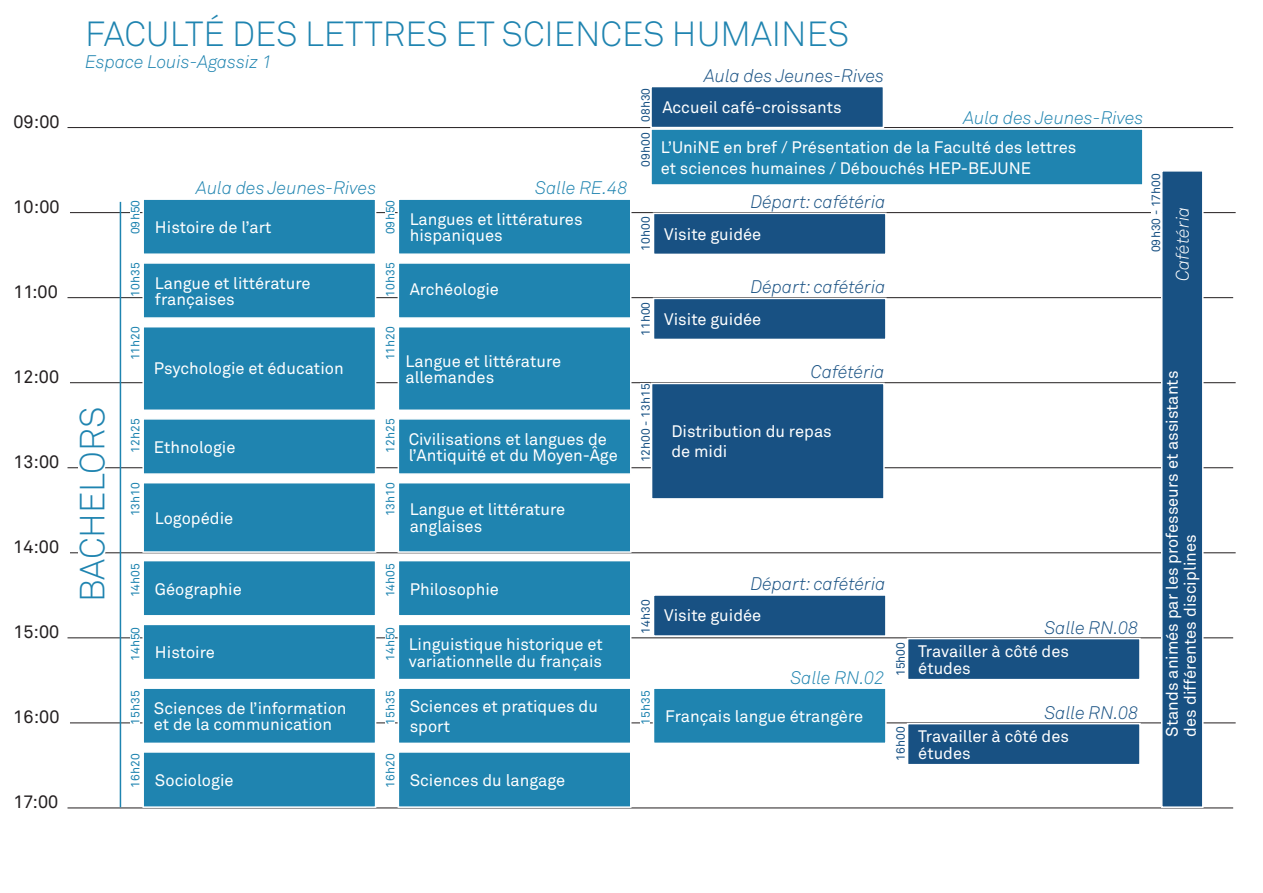
<style>
.page{position:relative;width:1263px;height:893px;background:#fff}
.page>*{position:absolute;margin:0;border:0;box-sizing:border-box;transform-origin:0 0}
.t1{font:300 34.5px "Akkurat";color:#1f84b0}
.t2{font:italic 300 18px "Akkurat";color:#185183}
.t3{font:italic 300 18px "Akkurat";color:#1f84b0}
.t4{font:18px "Akkurat";color:#231f20}
.t5{font:italic 300 18px "Akkurat";color:#fff}
.t6{font:16.5px/16.5px "Akkurat";color:#fff}
.t7{font:12px "Akkurat";color:#1f84b0}
.t8{font:12px "Akkurat";color:#185183}
</style>
<div class="page">
<hr style="left:68px;top:127px;width:1165px;height:1px;background:#231f20">
<hr style="left:70px;top:212px;width:1166px;height:1px;background:#231f20">
<hr style="left:68px;top:297px;width:1165px;height:1px;background:#231f20">
<hr style="left:70px;top:382px;width:1166px;height:1px;background:#231f20">
<hr style="left:68px;top:467px;width:1165px;height:1px;background:#231f20">
<hr style="left:70px;top:553px;width:1166px;height:1px;background:#231f20">
<hr style="left:68px;top:638px;width:1165px;height:1px;background:#231f20">
<hr style="left:70px;top:723px;width:1166px;height:1px;background:#231f20">
<hr style="left:68px;top:808px;width:1165px;height:1px;background:#231f20">
<hr style="left:120px;top:202px;width:1px;height:605px;background:#1f84b0">
<svg style="left:74px;top:467px;width:34px;height:87px"></svg>
<div style="left:650px;top:86px;width:234px;height:42px;background:#185183;border:2px solid #fff"></div>
<div style="left:650px;top:128px;width:493px;height:58px;background:#1f84b0;border:2px solid #fff"></div>
<div style="left:653px;top:687px;width:234px;height:57px;background:#1f84b0;border:2px solid #fff"></div>
<div style="left:1161px;top:170px;width:42px;height:638px;background:#185183;border:2px solid #fff"></div>
<div style="left:651px;top:383px;width:234px;height:117px;background:#185183;border:2px solid #fff"></div>
<div style="left:1151px;top:173px;width:9px;height:79px;background:#fff"></div>
<div style="left:653px;top:213px;width:234px;height:42px;background:#185183;border:2px solid #fff"></div>
<div style="left:653px;top:298px;width:234px;height:42px;background:#185183;border:2px solid #fff"></div>
<div style="left:653px;top:594px;width:234px;height:43px;background:#185183;border:2px solid #fff"></div>
<div style="left:907px;top:638px;width:234px;height:42px;background:#185183;border:2px solid #fff"></div>
<div style="left:907px;top:723px;width:234px;height:42px;background:#185183;border:2px solid #fff"></div>
<div style="left:142px;top:198px;width:234px;height:57px;background:#1f84b0;border:2px solid #fff"></div>
<div style="left:142px;top:262px;width:234px;height:57px;background:#1f84b0;border:2px solid #fff"></div>
<div style="left:142px;top:326px;width:234px;height:85px;background:#1f84b0;border:2px solid #fff"></div>
<div style="left:142px;top:418px;width:234px;height:57px;background:#1f84b0;border:2px solid #fff"></div>
<div style="left:142px;top:482px;width:234px;height:71px;background:#1f84b0;border:2px solid #fff"></div>
<div style="left:142px;top:560px;width:234px;height:56px;background:#1f84b0;border:2px solid #fff"></div>
<div style="left:142px;top:624px;width:234px;height:56px;background:#1f84b0;border:2px solid #fff"></div>
<div style="left:142px;top:687px;width:234px;height:57px;background:#1f84b0;border:2px solid #fff"></div>
<div style="left:142px;top:751px;width:234px;height:57px;background:#1f84b0;border:2px solid #fff"></div>
<div style="left:130px;top:200px;width:9px;height:34px;background:#fff"></div>
<div style="left:130px;top:626px;width:9px;height:35px;background:#fff"></div>
<div style="left:130px;top:690px;width:9px;height:35px;background:#fff"></div>
<div style="left:398px;top:198px;width:233px;height:57px;background:#1f84b0;border:2px solid #fff"></div>
<div style="left:398px;top:262px;width:233px;height:57px;background:#1f84b0;border:2px solid #fff"></div>
<div style="left:398px;top:326px;width:233px;height:85px;background:#1f84b0;border:2px solid #fff"></div>
<div style="left:398px;top:418px;width:233px;height:57px;background:#1f84b0;border:2px solid #fff"></div>
<div style="left:398px;top:482px;width:233px;height:71px;background:#1f84b0;border:2px solid #fff"></div>
<div style="left:398px;top:560px;width:233px;height:56px;background:#1f84b0;border:2px solid #fff"></div>
<div style="left:398px;top:624px;width:233px;height:56px;background:#1f84b0;border:2px solid #fff"></div>
<div style="left:398px;top:687px;width:233px;height:57px;background:#1f84b0;border:2px solid #fff"></div>
<div style="left:398px;top:751px;width:233px;height:57px;background:#1f84b0;border:2px solid #fff"></div>
<div style="left:385px;top:200px;width:10px;height:34px;background:#fff"></div>
<div style="left:385px;top:626px;width:10px;height:35px;background:#fff"></div>
<div style="left:385px;top:690px;width:10px;height:35px;background:#fff"></div>
<div style="left:641px;top:690px;width:9px;height:35px;background:#fff"></div>
<p class="t1" style="left:85px;top:14px;width:766px">FACULTÉ DES LETTRES ET SCIENCES HUMAINES</p>
<p class="t3" style="left:85px;top:51px;width:189px">Espace Louis-Agassiz 1</p>
<p class="t2" style="left:704px;top:65px;width:182px">Aula des Jeunes-Rives</p>
<p class="t4" style="left:13px;top:111px;width:48px">09:00</p>
<p class="t4" style="left:13px;top:196px;width:48px">10:00</p>
<p class="t4" style="left:13px;top:281px;width:46px">11:00</p>
<p class="t4" style="left:13px;top:366px;width:47px">12:00</p>
<p class="t4" style="left:13px;top:451px;width:47px">13:00</p>
<p class="t4" style="left:13px;top:536px;width:47px">14:00</p>
<p class="t4" style="left:13px;top:621px;width:47px">15:00</p>
<p class="t1" style="left:72px;top:602px;width:197px;rotate:-90deg">BACHELORS</p>
<p class="t4" style="left:13px;top:706px;width:48px">16:00</p>
<p class="t7" style="left:128px;top:234px;width:36px;rotate:-90deg">09h50</p>
<p class="t7" style="left:128px;top:297px;width:36px;rotate:-90deg">10h35</p>
<p class="t7" style="left:128px;top:360px;width:35px;rotate:-90deg">11h20</p>
<p class="t7" style="left:128px;top:453px;width:35px;rotate:-90deg">12h25</p>
<p class="t7" style="left:128px;top:516px;width:35px;rotate:-90deg">13h10</p>
<p class="t7" style="left:128px;top:597px;width:35px;rotate:-90deg">14h05</p>
<p class="t7" style="left:128px;top:661px;width:35px;rotate:-90deg">14h50</p>
<p class="t7" style="left:128px;top:725px;width:35px;rotate:-90deg">15h35</p>
<p class="t7" style="left:128px;top:788px;width:36px;rotate:-90deg">16h20</p>
<p class="t3" style="left:196px;top:177px;width:182px">Aula des Jeunes-Rives</p>
<p class="t3" style="left:535px;top:177px;width:94px">Salle RE.48</p>
<p class="t6" style="left:155px;top:219px;width:118px">Histoire de l’art</p>
<p class="t6" style="left:155px;top:275px;width:157px">Langue et littérature françaises</p>
<p class="t6" style="left:154px;top:361px;width:191px">Psychologie et éducation</p>
<p class="t6" style="left:154px;top:439px;width:83px">Ethnologie</p>
<p class="t6" style="left:155px;top:510px;width:80px">Logopédie</p>
<p class="t6" style="left:155px;top:581px;width:88px">Géographie</p>
<p class="t6" style="left:155px;top:645px;width:62px">Histoire</p>
<p class="t6" style="left:154px;top:700px;width:194px">Sciences de l’information et de la communication</p>
<p class="t6" style="left:155px;top:772px;width:80px">Sociologie</p>
<p class="t7" style="left:383px;top:234px;width:36px;rotate:-90deg">09h50</p>
<p class="t7" style="left:383px;top:297px;width:36px;rotate:-90deg">10h35</p>
<p class="t7" style="left:383px;top:360px;width:35px;rotate:-90deg">11h20</p>
<p class="t6" style="left:410px;top:211px;width:174px">Langues et littératures hispaniques</p>
<p class="t6" style="left:410px;top:281px;width:91px">Archéologie</p>
<p class="t6" style="left:406px;top:353px;width:157px">Langue et littérature allemandes</p>
<p class="t7" style="left:383px;top:453px;width:35px;rotate:-90deg">12h25</p>
<p class="t7" style="left:383px;top:516px;width:35px;rotate:-90deg">13h10</p>
<p class="t7" style="left:383px;top:597px;width:35px;rotate:-90deg">14h05</p>
<p class="t7" style="left:383px;top:661px;width:35px;rotate:-90deg">14h50</p>
<p class="t7" style="left:383px;top:725px;width:35px;rotate:-90deg">15h35</p>
<p class="t7" style="left:383px;top:788px;width:36px;rotate:-90deg">16h20</p>
<p class="t6" style="left:409px;top:431px;width:211px">Civilisations et langues de l’Antiquité et du Moyen-Âge</p>
<p class="t6" style="left:410px;top:502px;width:157px">Langue et littérature anglaises</p>
<p class="t6" style="left:410px;top:581px;width:91px">Philosophie</p>
<p class="t6" style="left:409px;top:636px;width:196px">Linguistique historique et variationnelle du français</p>
<p class="t6" style="left:410px;top:697px;width:190px;line-height:19.8px">Sciences et pratiques du sport</p>
<p class="t6" style="left:410px;top:772px;width:157px">Sciences du langage</p>
<p class="t8" style="left:638px;top:122px;width:35px;rotate:-90deg">08h30</p>
<p class="t8" style="left:638px;top:167px;width:36px;rotate:-90deg">09h00</p>
<p class="t8" style="left:638px;top:251px;width:36px;rotate:-90deg">10h00</p>
<p class="t8" style="left:638px;top:336px;width:35px;rotate:-90deg">11h00</p>
<p class="t6" style="left:662px;top:99px;width:181px">Accueil café-croissants</p>
<p class="t6" style="left:661px;top:137px;width:417px;line-height:21px">L’UniNE en bref / Présentation de la Faculté des lettres et sciences humaines / Débouchés HEP-BEJUNE</p>
<p class="t3" style="left:963px;top:107px;width:182px">Aula des Jeunes-Rives</p>
<p class="t2" style="left:750px;top:191px;width:137px">Départ: cafétéria</p>
<p class="t6" style="left:664px;top:226px;width:99px">Visite guidée</p>
<p class="t8" style="left:1149px;top:252px;width:81px;rotate:-90deg">09h30 - 17h00</p>
<p class="t2" style="left:750px;top:277px;width:137px">Départ: cafétéria</p>
<p class="t6" style="left:664px;top:311px;width:99px">Visite guidée</p>
<p class="t5" style="left:1172px;top:281px;width:75px;rotate:-90deg">Cafétéria</p>
<p class="t8" style="left:638px;top:462px;width:80px;rotate:-90deg">12h00 - 13h15</p>
<p class="t2" style="left:811px;top:362px;width:75px">Cafétéria</p>
<p class="t6" style="left:671px;top:422px;width:162px;line-height:19.8px">Distribution du repas de midi</p>
<p class="t8" style="left:638px;top:634px;width:35px;rotate:-90deg">14h30</p>
<p class="t7" style="left:638px;top:725px;width:35px;rotate:-90deg">15h35</p>
<p class="t2" style="left:750px;top:573px;width:137px">Départ: cafétéria</p>
<p class="t6" style="left:664px;top:608px;width:99px">Visite guidée</p>
<p class="t3" style="left:790px;top:667px;width:95px">Salle RN.02</p>
<p class="t6" style="left:665px;top:708px;width:199px">Français langue étrangère</p>
<p class="t8" style="left:894px;top:676px;width:35px;rotate:-90deg">15h00</p>
<p class="t8" style="left:894px;top:761px;width:36px;rotate:-90deg">16h00</p>
<p class="t2" style="left:1044px;top:617px;width:95px">Salle RN.08</p>
<p class="t6" style="left:918px;top:644px;width:152px">Travailler à côté des</p>
<p class="t6" style="left:918px;top:660px;width:54px">études</p>
<p class="t2" style="left:1044px;top:702px;width:95px">Salle RN.08</p>
<p class="t6" style="left:918px;top:729px;width:152px">Travailler à côté des</p>
<p class="t6" style="left:918px;top:745px;width:54px">études</p>
<p class="t6" style="left:1164px;top:737px;width:367px;rotate:-90deg">Stands animés par les professeurs et assistants</p>
<p class="t6" style="left:1182px;top:737px;width:203px;rotate:-90deg">des différentes disciplines</p>
<p class="t4" style="left:13px;top:791px;width:46px">17:00</p>
</div>
